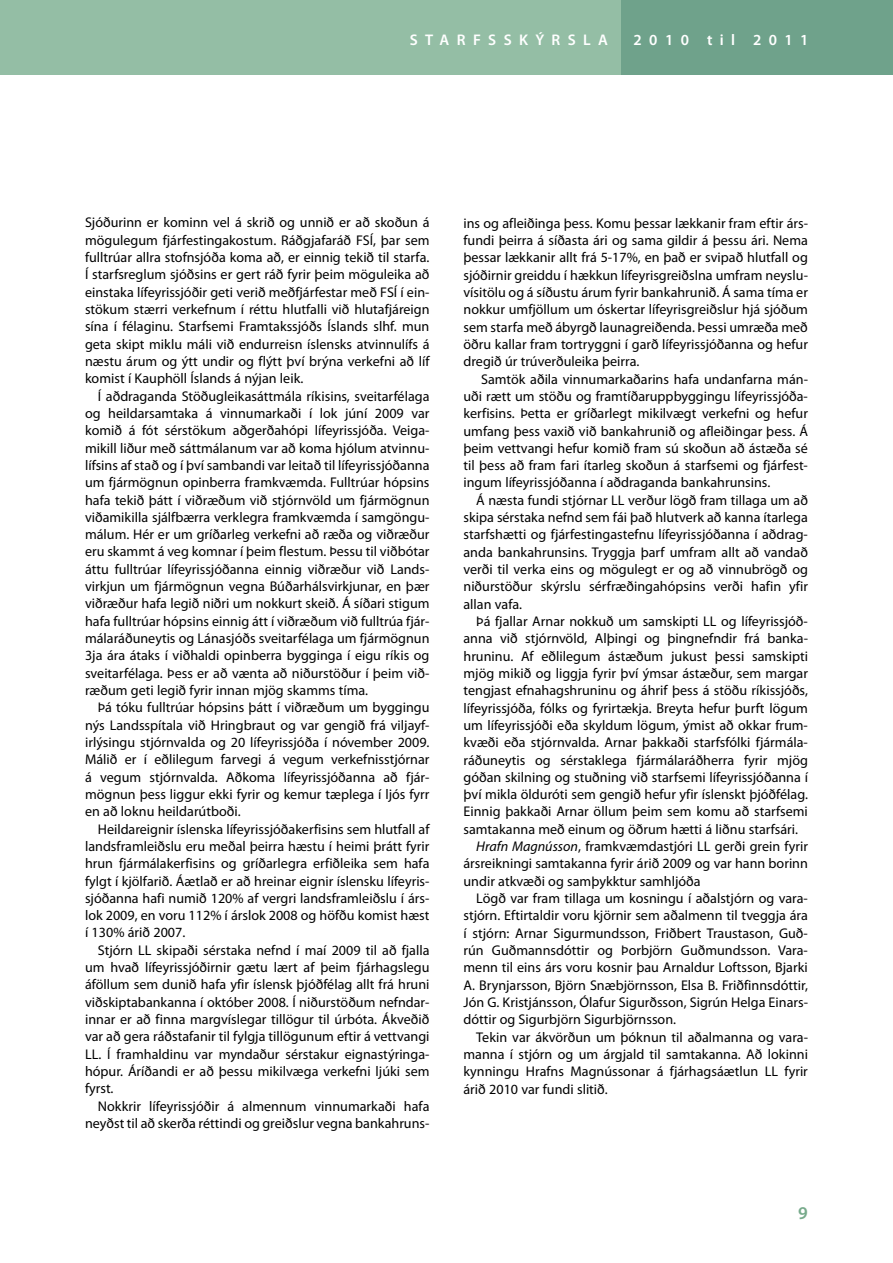
<style>
.page{position:relative;width:893px;height:1263px;background:#fff}
.page>*{position:absolute;margin:0;border:0;box-sizing:border-box;transform-origin:0 0}
.t1{font:600 18px "Myriad Pro";color:#77aa8b}
.t2{font:600 15.45px "Myriad Pro";letter-spacing:.48em;color:#fff}
.t3{font:14.1px/17.2px "Myriad Pro";color:#000;text-align:justify}
.s1{font-style:italic}
</style>
<div class="page">
<div style="left:0;top:0;width:893px;height:75px;background:#6fa28b"></div>
<div style="left:0;top:0;width:621px;height:75px;background:#94bea5"></div>
<p class="t2" style="left:410px;top:30px;width:200px">STARFSSKÝRSLA</p>
<p class="t2" style="left:634px;top:30px;width:176px">2010 til 2011</p>
<p class="t3" style="left:85px;top:214px;width:346px">Sjóðurinn er kominn vel á skrið og unnið er að skoðun á mögulegum fjárfestingakostum. Ráðgjafaráð FSÍ, þar sem fulltrúar allra stofnsjóða koma að, er einnig tekið til starfa.<br>Í starfsreglum sjóðsins er gert ráð fyrir þeim möguleika að einstaka lífeyrissjóðir geti verið meðfjárfestar með FSÍ í ein&shy;stökum stærri verkefnum í réttu hlutfalli við hlutafjáreign sína í félaginu. Starfsemi Framtakssjóðs Íslands slhf. mun geta skipt miklu máli við endurreisn íslensks atvinnulífs á næstu árum og ýtt undir og flýtt því brýna verkefni að líf komist í Kauphöll Íslands á nýjan leik.</p>
<p class="t3" style="left:85px;top:387px;width:346px;text-indent:13px">Í aðdraganda Stöðugleikasáttmála ríkisins, sveitarfélaga og heildarsamtaka á vinnumarkaði í lok júní 2009 var komið á fót sérstökum aðgerðahópi lífeyrissjóða. Veiga&shy;mikill liður með sáttmálanum var að koma hjólum atvinnu&shy;lífsins af stað og í því sambandi var leitað til lífeyrissjóðanna um fjármögnun opinberra framkvæmda. Fulltrúar hópsins hafa tekið þátt í viðræðum við stjórnvöld um fjármögnun viðamikilla sjálfbærra verklegra framkvæmda í samgöngu&shy;málum. Hér er um gríðarleg verkefni að ræða og viðræður eru skammt á veg komnar í þeim flestum. Þessu til viðbótar áttu fulltrúar lífeyrissjóðanna einnig viðræður við Lands&shy;virkjun um fjármögnun vegna Búðarhálsvirkjunar, en þær viðræður hafa legið niðri um nokkurt skeið. Á síðari stigum hafa fulltrúar hópsins einnig átt í viðræðum við fulltrúa fjár&shy;málaráðuneytis og Lánasjóðs sveitarfélaga um fjármögnun 3ja ára átaks í viðhaldi opinberra bygginga í eigu ríkis og sveitarfélaga. Þess er að vænta að niðurstöður í þeim við&shy;ræðum geti legið fyrir innan mjög skamms tíma.</p>
<p class="t3" style="left:85px;top:699px;width:346px;text-indent:13px">Þá tóku fulltrúar hópsins þátt í viðræðum um byggingu nýs Landsspítala við Hringbraut og var gengið frá viljayf&shy;irlýsingu stjórnvalda og 20 lífeyrissjóða í nóvember 2009.<br>Málið er í eðlilegum farvegi á vegum verkefnisstjórnar á vegum stjórnvalda. Aðkoma lífeyrissjóðanna að fjár&shy;mögnun þess liggur ekki fyrir og kemur tæplega í ljós fyrr en að loknu heildarútboði.</p>
<p class="t3" style="left:85px;top:820px;width:346px;text-indent:13px">Heildareignir íslenska lífeyrissjóðakerfisins sem hlutfall af landsframleiðslu eru meðal þeirra hæstu í heimi þrátt fyrir hrun fjármálakerfisins og gríðarlegra erfiðleika sem hafa fylgt í kjölfarið. Áætlað er að hreinar eignir íslensku lífeyris&shy;sjóðanna hafi numið 120% af vergri landsframleiðslu í árs&shy;lok 2009, en voru 112% í árslok 2008 og höfðu komist hæst í 130% árið 2007.</p>
<p class="t3" style="left:85px;top:941px;width:346px;text-indent:13px">Stjórn LL skipaði sérstaka nefnd í maí 2009 til að fjalla um hvað lífeyrissjóðirnir gætu lært af þeim fjárhagslegu áföllum sem dunið hafa yfir íslensk þjóðfélag allt frá hruni viðskiptabankanna í október 2008. Í niðurstöðum nefndar&shy;innar er að finna margvíslegar tillögur til úrbóta. Ákveðið var að gera ráðstafanir til fylgja tillögunum eftir á vettvangi LL. Í framhaldinu var myndaður sérstakur eignastýringa&shy;hópur. Áríðandi er að þessu mikilvæga verkefni ljúki sem fyrst.</p>
<p class="t3" style="left:85px;top:1097px;width:346px;text-align:right">Nokkrir lífeyrissjóðir á almennum vinnumarkaði hafa neyðst til að skerða réttindi og greiðslur vegna bankahruns-</p>
<p class="t3" style="left:463px;top:214px;width:346px">ins og afleiðinga þess. Komu þessar lækkanir fram eftir árs&shy;fundi þeirra á síðasta ári og sama gildir á þessu ári. Nema þessar lækkanir allt frá 5-17%, en það er svipað hlutfall og sjóðirnir greiddu í hækkun lífeyrisgreiðslna umfram neyslu&shy;vísitölu og á síðustu árum fyrir bankahrunið. Á sama tíma er nokkur umfjöllum um óskertar lífeyrisgreiðslur hjá sjóðum sem starfa með ábyrgð launagreiðenda. Þessi umræða með öðru kallar fram tortryggni í garð lífeyrissjóðanna og hefur dregið úr trúverðuleika þeirra.</p>
<p class="t3" style="left:463px;top:370px;width:346px;text-indent:18px">Samtök aðila vinnumarkaðarins hafa undanfarna mán&shy;uði rætt um stöðu og framtíðaruppbyggingu lífeyrissjóða&shy;kerfisins. Þetta er gríðarlegt mikilvægt verkefni og hefur umfang þess vaxið við bankahrunið og afleiðingar þess. Á þeim vettvangi hefur komið fram sú skoðun að ástæða sé til þess að fram fari ítarleg skoðun á starfsemi og fjárfest&shy;ingum lífeyrissjóðanna í aðdraganda bankahrunsins.</p>
<p class="t3" style="left:463px;top:491px;width:346px;text-indent:13px">Á næsta fundi stjórnar LL verður lögð fram tillaga um að skipa sérstaka nefnd sem fái það hlutverk að kanna ítarlega starfshætti og fjárfestingastefnu lífeyrissjóðanna í aðdrag&shy;anda bankahrunsins. Tryggja þarf umfram allt að vandað verði til verka eins og mögulegt er og að vinnubrögð og niðurstöður skýrslu sérfræðingahópsins verði hafin yfir allan vafa.</p>
<p class="t3" style="left:476px;top:612px;width:333px">Þá fjallar Arnar nokkuð um samskipti LL og lífeyrissjóð-</p>
<p class="t3" style="left:463px;top:630px;width:346px">anna við stjórnvöld, Alþingi og þingnefndir frá banka-</p>
<p class="t3" style="left:463px;top:647px;width:346px">hruninu. Af eðlilegum ástæðum jukust þessi samskipti</p>
<p class="t3" style="left:463px;top:664px;width:346px">mjög mikið og liggja fyrir því ýmsar ástæður, sem margar</p>
<p class="t3" style="left:463px;top:682px;width:346px">tengjast efnahagshruninu og áhrif þess á stöðu ríkissjóðs,</p>
<p class="t3" style="left:463px;top:699px;width:346px">lífeyrissjóða, fólks og fyrirtækja. Breyta hefur þurft lögum</p>
<p class="t3" style="left:463px;top:716px;width:346px">um lífeyrissjóði eða skyldum lögum, ýmist að okkar frum-</p>
<p class="t3" style="left:463px;top:734px;width:346px">kvæði eða stjórnvalda. Arnar þakkaði starfsfólki fjármála-</p>
<p class="t3" style="left:463px;top:751px;width:346px">ráðuneytis og sérstaklega fjármálaráðherra fyrir mjög</p>
<p class="t3" style="left:463px;top:768px;width:346px">góðan skilning og stuðning við starfsemi lífeyrissjóðanna í</p>
<p class="t3" style="left:463px;top:785px;width:346px">því mikla ölduróti sem gengið hefur yfir íslenskt þjóðfélag.</p>
<p class="t3" style="left:463px;top:803px;width:346px">Einnig þakkaði Arnar öllum þeim sem komu að starfsemi</p>
<p class="t3" style="left:463px;top:820px;width:336px">samtakanna með einum og öðrum hætti á liðnu starfsári.</p>
<p class="t3" style="left:476px;top:837px;width:333px"><span class="s1">Hrafn Magnússon</span>, framkvæmdastjóri LL gerði grein fyrir</p>
<p class="t3" style="left:463px;top:855px;width:346px">ársreikningi samtakanna fyrir árið 2009 og var hann borinn</p>
<p class="t3" style="left:463px;top:872px;width:239px">undir atkvæði og samþykktur samhljóða</p>
<p class="t3" style="left:476px;top:889px;width:333px">Lögð var fram tillaga um kosningu í aðalstjórn og vara-</p>
<p class="t3" style="left:463px;top:907px;width:346px">stjórn. Eftirtaldir voru kjörnir sem aðalmenn til tveggja ára</p>
<p class="t3" style="left:463px;top:924px;width:346px">í stjórn: Arnar Sigurmundsson, Friðbert Traustason, Guð-</p>
<p class="t3" style="left:463px;top:941px;width:346px">rún Guðmannsdóttir og Þorbjörn Guðmundsson. Vara-</p>
<p class="t3" style="left:463px;top:959px;width:346px">menn til eins árs voru kosnir þau Arnaldur Loftsson, Bjarki</p>
<p class="t3" style="left:463px;top:976px;width:346px">A. Brynjarsson, Björn Snæbjörnsson, Elsa B. Friðfinnsdóttir,</p>
<p class="t3" style="left:463px;top:993px;width:346px">Jón G. Kristjánsson, Ólafur Sigurðsson, Sigrún Helga Einars-</p>
<p class="t3" style="left:463px;top:1011px;width:214px">dóttir og Sigurbjörn Sigurbjörnsson.</p>
<p class="t3" style="left:476px;top:1028px;width:333px">Tekin var ákvörðun um þóknun til aðalmanna og vara-</p>
<p class="t3" style="left:463px;top:1045px;width:346px">manna í stjórn og um árgjald til samtakanna. Að lokinni</p>
<p class="t3" style="left:463px;top:1063px;width:346px">kynningu Hrafns Magnússonar á fjárhagsáætlun LL fyrir</p>
<p class="t3" style="left:463px;top:1080px;width:146px">árið 2010 var fundi slitið.</p>
<p class="t1" style="left:798px;top:1201px;width:11px">9</p>
</div>
